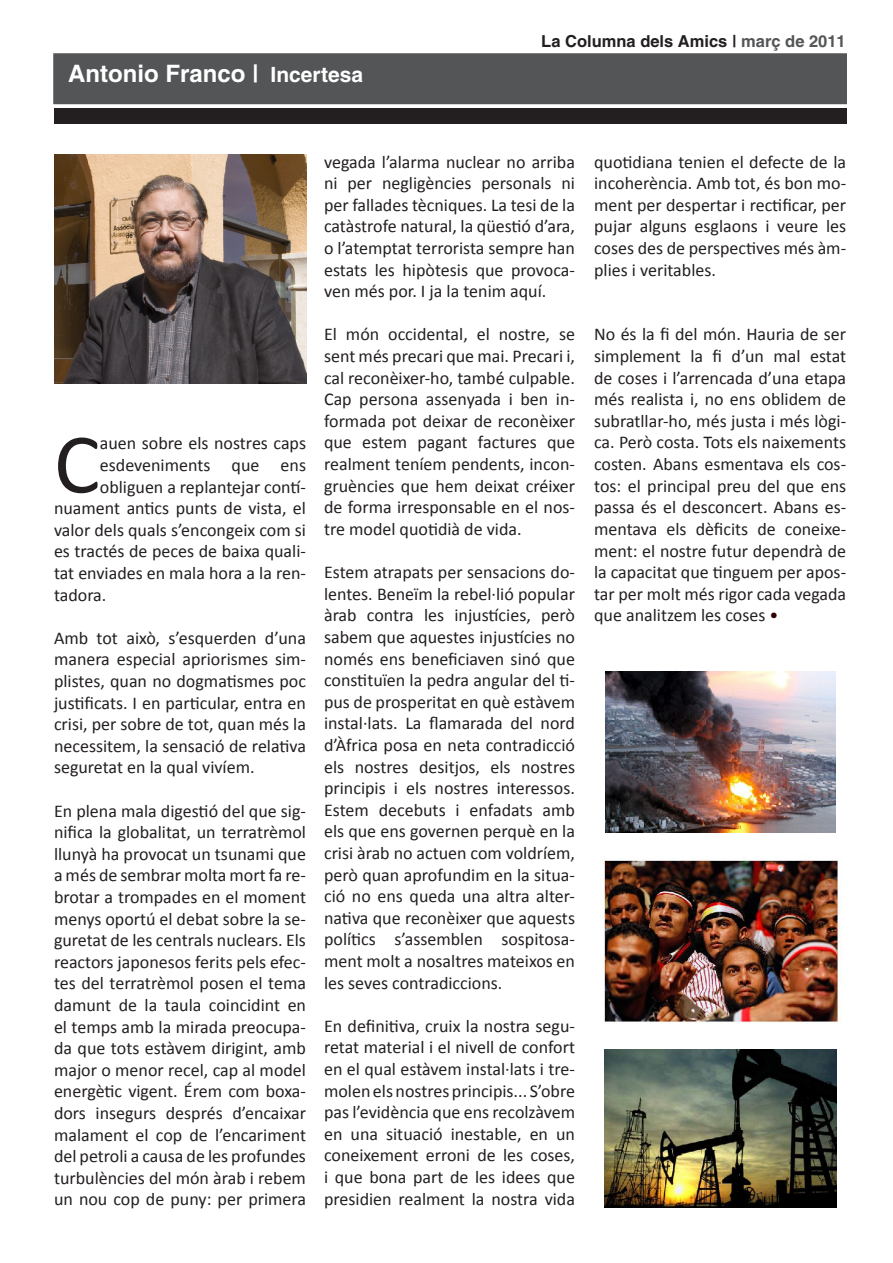
<style>
.page{position:relative;width:893px;height:1263px;background:#fff}
.page>*{position:absolute;margin:0;border:0;box-sizing:border-box;transform-origin:0 0}
.t1{font:86.1px "Calibri";color:#231f20}
.t2{font:700 24px "Helvetica";color:#fff}
.t3{font:18px/21.6px "Calibri";color:#231f20;text-align:justify}
.t4{font:700 16.5px "Helvetica";color:#231f20}
.s1{font-size:21px}
.s2{color:#545557}
.s3{color:#2e0000}
</style>
<div class="page">
<div style="left:54px;top:54px;width:792px;height:49px;background:#545557"></div>
<div style="left:53px;top:53px;width:794px;height:51px;border:2px solid #545557"></div>
<div style="left:54px;top:108px;width:792px;height:16px;background:#231f20"></div>
<img style="left:54px;top:154px;width:252px;height:229px">
<img style="left:604px;top:859px;width:235px;height:164px">
<img style="left:605px;top:1049px;width:231px;height:159px">
<img style="left:606px;top:672px;width:230px;height:161px">
<p class="t2" style="left:68px;top:59px;width:297px">Antonio Franco | <span class="s1">Incertesa</span></p>
<p class="t4" style="left:541px;top:31px;width:306px">La Columna dels Amics | <span class="s2">març de 2011</span></p>
<p class="t1" style="left:54px;top:411px;width:47px">C</p>
<p class="t3" style="left:100px;top:432px;width:208px">auen sobre els nostres caps</p>
<p class="t3" style="left:100px;top:453px;width:208px">esdeveniments que ens</p>
<p class="t3" style="left:100px;top:475px;width:208px">obliguen a replantejar contí-</p>
<p class="t3" style="left:54px;top:497px;width:254px">nuament antics punts de vista, el</p>
<p class="t3" style="left:54px;top:518px;width:254px">valor dels quals s’encongeix com si</p>
<p class="t3" style="left:54px;top:540px;width:254px">es tractés de peces de baixa quali-</p>
<p class="t3" style="left:54px;top:561px;width:254px">tat enviades en mala hora a la ren-</p>
<p class="t3" style="left:54px;top:583px;width:54px">tadora.</p>
<p class="t3" style="left:54px;top:626px;width:254px">Amb tot això, s’esquerden d’una manera especial apriorismes sim&shy;plistes, quan no dogmatismes poc justificats. I en particular, entra en crisi, per sobre de tot, quan més la necessitem, la sensació de relativa seguretat en la qual vivíem.</p>
<p class="t3" style="left:54px;top:799px;width:254px">En plena mala digestió del que sig&shy;nifica la globalitat, un terratrèmol llunyà ha provocat un tsunami que a més de sembrar molta mort fa re&shy;brotar a trompades en el moment menys oportú el debat sobre la se&shy;guretat de les centrals nuclears. Els reactors japonesos ferits pels efec&shy;tes del terratrèmol posen el tema damunt de la taula coincidint en el temps amb la mirada preocupa&shy;da que tots estàvem dirigint, amb major o menor recel, cap al model energètic vigent. Érem com boxa&shy;dors insegurs després d’encaixar malament el cop de l’encariment del petroli a causa de les profundes turbulències del món àrab i rebem un nou cop de puny: per primera</p>
<p class="t3" style="left:324px;top:150px;width:252px">vegada l’alarma nuclear no arriba ni per negligències personals ni per fallades tècniques. La tesi de la catàstrofe natural, la qüestió d’ara, o l’atemptat terrorista sempre han estats les hipòtesis que provoca&shy;ven més por. I ja la tenim aquí.</p>
<p class="t3" style="left:324px;top:323px;width:252px">El món occidental, el nostre, se sent més precari que mai. Precari i, cal reconèixer-ho, també culpable.<br>Cap persona assenyada i ben in&shy;formada pot deixar de reconèixer que estem pagant factures que realment teníem pendents, incon&shy;gruències que hem deixat créixer de forma irresponsable en el nos&shy;tre model quotidià de vida.</p>
<p class="t3" style="left:324px;top:560px;width:252px">Estem atrapats per sensacions do&shy;lentes. Beneïm la rebel·lió popular àrab contra les injustícies, però sabem que aquestes injustícies no només ens beneficiaven sinó que constituïen la pedra angular del ti&shy;pus de prosperitat en què estàvem instal·lats. La flamarada del nord d’Àfrica posa en neta contradicció els nostres desitjos, els nostres principis i els nostres interessos.<br>Estem decebuts i enfadats amb els que ens governen perquè en la crisi àrab no actuen com voldríem, però quan aprofundim en la situa&shy;ció no ens queda una altra alter&shy;nativa que reconèixer que aquests polítics s’assemblen sospitosa&shy;ment molt a nosaltres mateixos en les seves contradiccions.</p>
<p class="t3" style="left:324px;top:1014px;width:252px">En definitiva, cruix la nostra segu&shy;retat material i el nivell de confort en el qual estàvem instal·lats i tre&shy;molen els nostres principis... S’obre pas l’evidència que ens recolzàvem en una situació inestable, en un coneixement erroni de les coses, i que bona part de les idees que presidien realment la nostra vida</p>
<p class="t3" style="left:594px;top:150px;width:254px">quotidiana tenien el defecte de la incoherència. Amb tot, és bon mo&shy;ment per despertar i rectificar, per pujar alguns esglaons i veure les coses des de perspectives més àm&shy;plies i veritables.</p>
<p class="t3" style="left:594px;top:323px;width:254px">No és la fi del món. Hauria de ser simplement la fi d’un mal estat de coses i l’arrencada d’una etapa més realista i, no ens oblidem de subratllar-ho, més justa i més lògi&shy;ca. Però costa. Tots els naixements costen. Abans esmentava els cos&shy;tos: el principal preu del que ens passa és el desconcert. Abans es&shy;mentava els dèficits de coneixe&shy;ment: el nostre futur dependrà de la capacitat que tinguem per apos&shy;tar per molt més rigor cada vegada que analitzem les coses <span class="s3">•</span></p>
</div>
